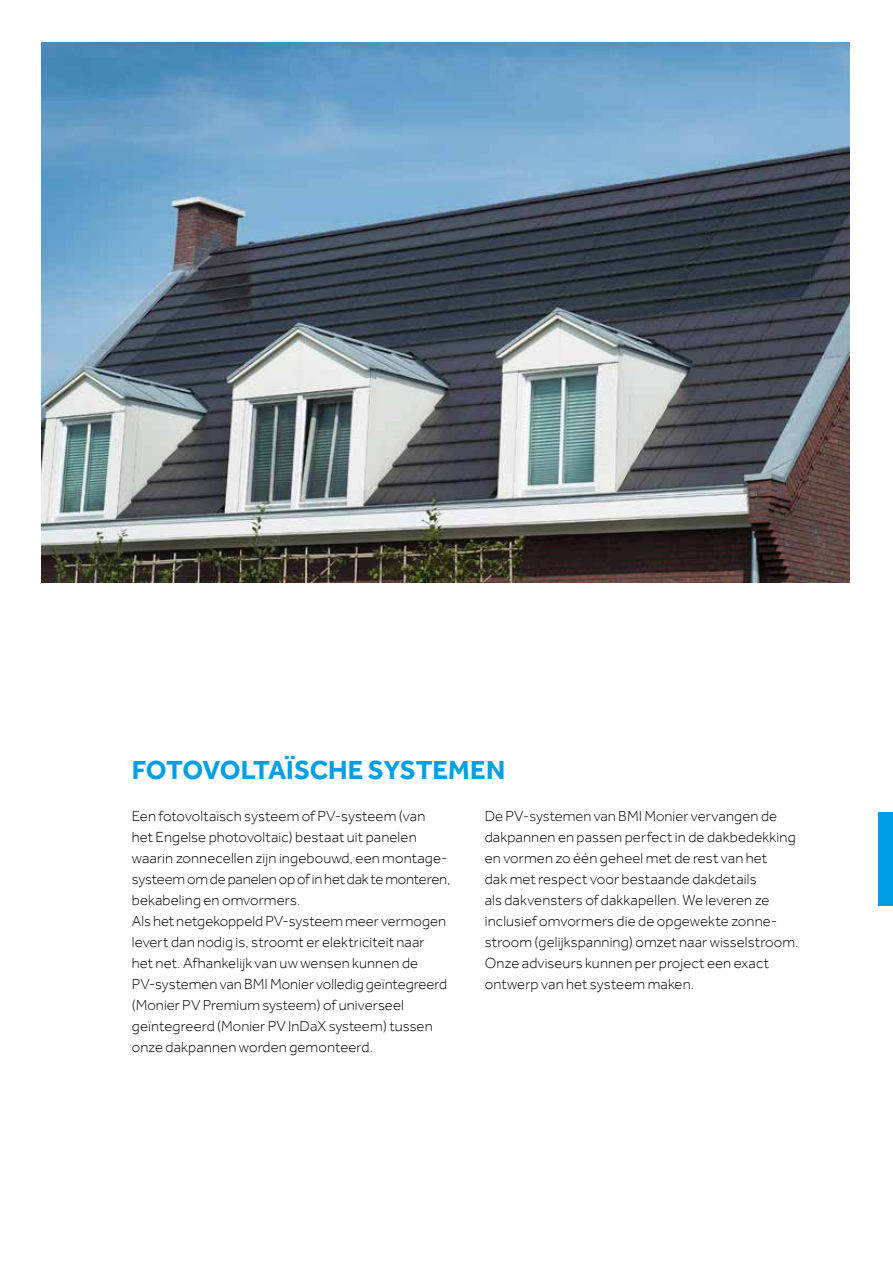
<style>
.page{position:relative;width:893px;height:1263px;background:#fff}
.page>*{position:absolute;margin:0;border:0;box-sizing:border-box;transform-origin:0 0}
.t1{font:700 27px "Effra";letter-spacing:-.01em;color:#009fe3}
.t2{font:300 15px/21px "Effra";letter-spacing:.005em;color:#000}
.t3{font:300 15px "Effra W06";color:#000}
.s1{font-family:"Effra"}
.s2{font-family:"Effra W06"}
</style>
<div class="page">
<div style="left:878px;top:812px;width:15px;height:94px;background:#009fe3"></div>
<img style="left:41px;top:43px;width:808px;height:540px">
<h1 class="t1" style="left:132px;top:753px;width:375px">FOTOVOLTAÏSCHE SYSTEMEN</h1>
<p class="t2" style="left:132px;top:805px;width:320px">Een fotovoltaïsch systeem of PV-systeem (van het Engelse photovoltaic) bestaat uit panelen waarin zonnecellen zijn ingebouwd, een montage&shy;systeem om de panelen op of in het dak te monteren, bekabeling en omvormers.<br>Als het netgekoppeld PV-systeem meer vermogen levert dan nodig is, stroomt er elektriciteit naar<br>het net. Afhankelijk van uw wensen kunnen de PV-systemen van BMI Monier volledig geïntegreerd</p>
<p class="t3" style="left:132px;top:996px;width:274px"><span class="s1">(</span>Monier PV Premium systeem<span class="s1">) of universeel</span></p>
<p class="t2" style="left:132px;top:1015px;width:302px">geïntegreerd (<span class="s2">Monier PV InDaX systeem</span>) tussen onze dakpannen worden gemonteerd.</p>
<p class="t3" style="left:485px;top:807px;width:294px">De PV-systemen van BMI Monier <span class="s1">vervangen de</span></p>
<p class="t2" style="left:485px;top:826px;width:315px">dakpannen en passen perfect in de dakbedekking en vormen zo één geheel met de rest van het<br>dak met respect voor bestaande dakdetails<br>als dakvensters of dakkapellen. We leveren ze inclusief omvormers die de opgewekte zonne&shy;stroom (gelijkspanning) omzet naar wisselstroom.<br>Onze adviseurs kunnen per project een exact ontwerp van het systeem maken.</p>
</div>
